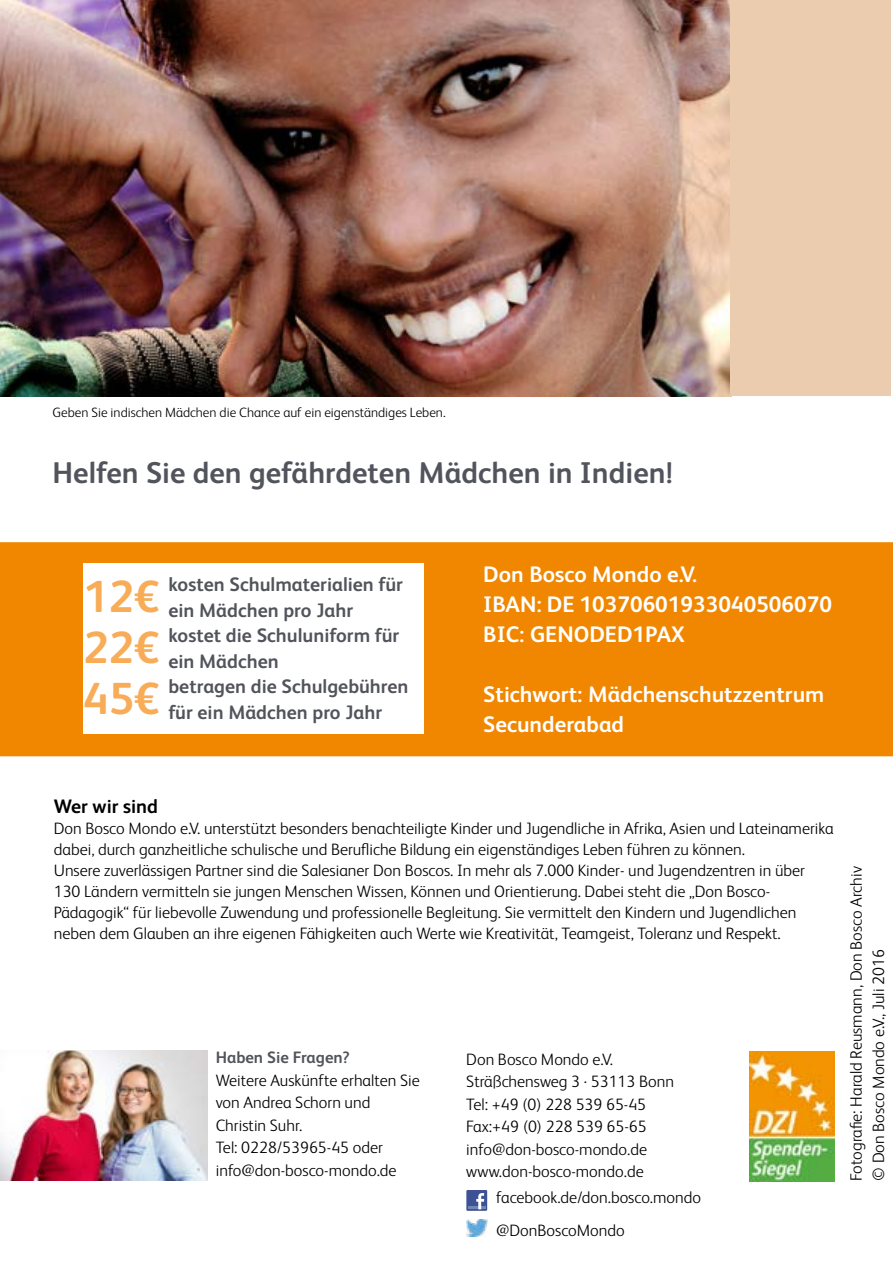
<style>
.page{position:relative;width:893px;height:1263px;background:#fff}
.page>*{position:absolute;margin:0;border:0;box-sizing:border-box;transform-origin:0 0}
.t1{font:700 45px/51px "FS Albert Pro";color:#f8ac57;text-align:justify}
.t2{font:700 30px "FS Albert Pro";color:#52545c}
.t3{font:700 22.5px/30px "FS Albert Pro";color:#fff}
.t4{font:700 19.5px/25.5px "FS Albert Pro";color:#52545c}
.t5{font:700 19.5px "FS Albert Pro";color:#000}
.t6{font:300 16.5px/22.5px "FS Albert Pro";color:#000}
.t7{font:700 16.5px "FS Albert Pro";color:#52545c}
.t8{font:300 13.5px "FS Albert Pro";color:#000}
</style>
<div class="page">
<div style="left:0;top:542px;width:893px;height:214px;background:#f18700"></div>
<img style="left:0;top:1px;width:730px;height:395px">
<div style="left:83px;top:563px;width:341px;height:170px;background:#fff"></div>
<img style="left:749px;top:1052px;width:85px;height:129px">
<div style="left:466px;top:1190px;width:21px;height:21px;background:#3d5294"></div>
<hr style="left:468px;top:1206px;width:18px;height:3px;background:#7286b6">
<svg style="left:476px;top:1193px;width:8px;height:16px"></svg>
<img style="left:466px;top:1220px;width:21px;height:17px">
<div style="left:730px;top:1px;width:160px;height:395px;background:#ebccaf"></div>
<img style="left:0;top:1050px;width:207px;height:130px">
<p class="t8" style="left:53px;top:403px;width:395px">Geben Sie indischen Mädchen die Chance auf ein eigenständiges Leben.</p>
<h2 class="t2" style="left:53px;top:452px;width:622px">Helfen Sie den gefährdeten Mädchen in Indien!</h2>
<h1 class="t1" style="left:83px;top:569px;width:77px">12€ 22€ 45€</h1>
<p class="t4" style="left:168px;top:571px;width:242px">kosten Schulmaterialien für ein Mädchen pro Jahr kostet die Schuluniform für ein Mädchen<br>betragen die Schulgebühren für ein Mädchen pro Jahr</p>
<h3 class="t3" style="left:483px;top:558px;width:350px">Don Bosco Mondo e.V.<br>IBAN: DE 10370601933040506070<br>BIC: GENODED1PAX</h3>
<h3 class="t3" style="left:483px;top:678px;width:342px">Stichwort: Mädchenschutzzentrum<br>Secunderabad</h3>
<p class="t5" style="left:54px;top:793px;width:106px">Wer wir sind</p>
<p class="t6" style="left:54px;top:817px;width:781px;line-height:21px">Don Bosco Mondo e.V. unterstützt besonders benachteiligte Kinder und Jugendliche in Afrika, Asien und Lateinamerika dabei, durch ganzheitliche schulische und Berufliche Bildung ein eigenständiges Leben führen zu können.<br>Unsere zuverlässigen Partner sind die Salesianer Don Boscos. In mehr als 7.000 Kinder- und Jugendzentren in über 130 Ländern vermitteln sie jungen Menschen Wissen, Können und Orientierung. Dabei steht die „Don Bosco-Pädagogik“ für liebevolle Zuwendung und professionelle Begleitung. Sie vermittelt den Kindern und Jugendlichen neben dem Glauben an ihre eigenen Fähigkeiten auch Werte wie Kreativität, Teamgeist, Toleranz und Respekt.</p>
<p class="t7" style="left:216px;top:1046px;width:135px">Haben Sie Fragen?</p>
<p class="t6" style="left:216px;top:1068px;width:205px">Weitere Auskünfte erhalten Sie von Andrea Schorn und<br>Christin Suhr.<br>Tel: 0228/53965-45 oder info@don-bosco-mondo.de</p>
<p class="t6" style="left:466px;top:1046px;width:209px">Don Bosco Mondo e.V.<br>Sträßchensweg 3 · 53113 Bonn<br>Tel: +49 (0) 228 539 65-45<br>Fax:+49 (0) 228 539 65-65 info@don-bosco-mondo.de www.don-bosco-mondo.de</p>
<p class="t6" style="left:496px;top:1180px;width:206px;line-height:33px">facebook.de/don.bosco.mondo @DonBoscoMondo</p>
<p class="t6" style="left:844px;top:1181px;width:316px;rotate:-90deg">Fotografie: Harald Reusmann, Don Bosco Archiv © Don Bosco Mondo e.V., Juli 2016</p>
</div>
